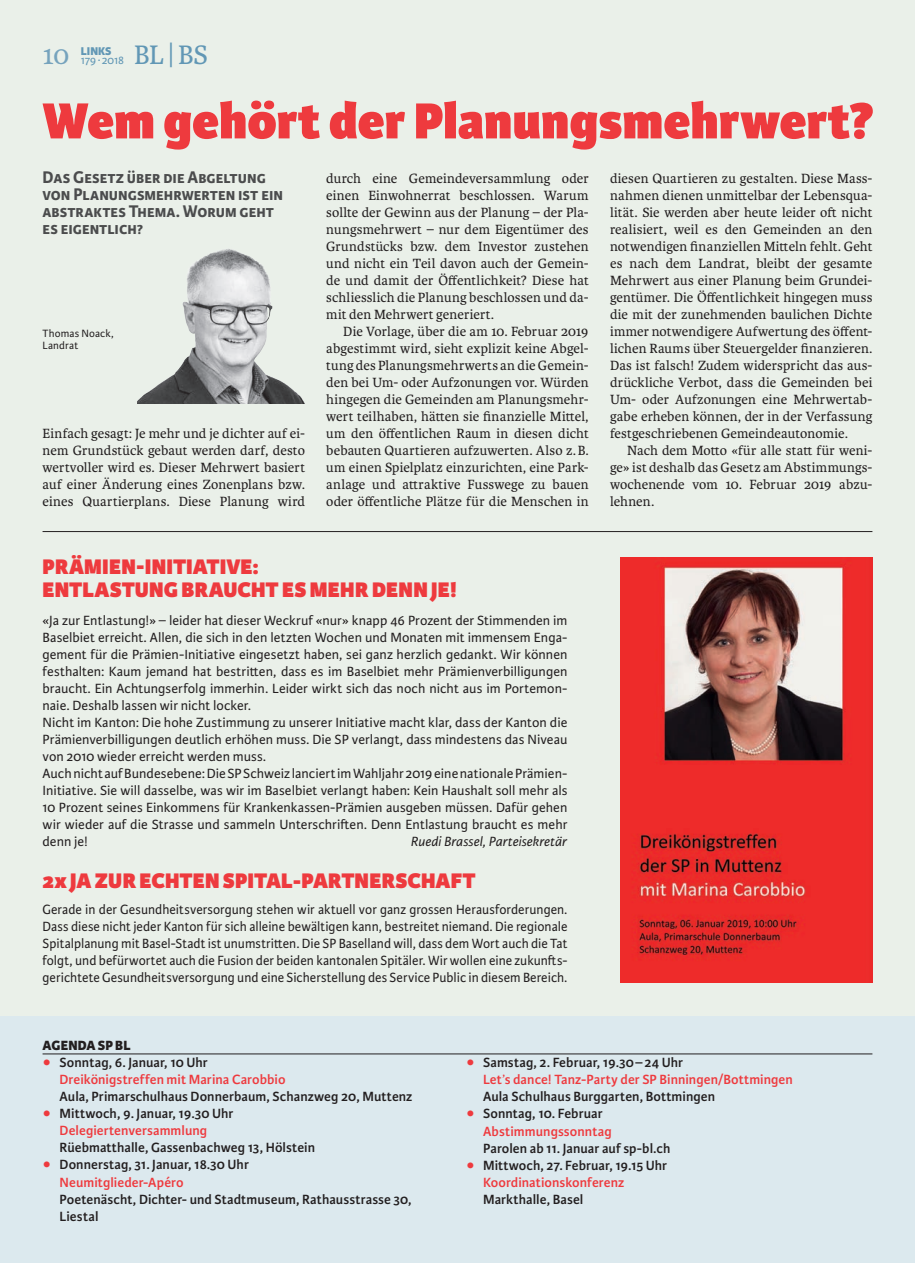
<style>
.page{position:relative;width:915px;height:1263px;background:#fff}
.page>*{position:absolute;margin:0;border:0;box-sizing:border-box;transform-origin:0 0}
.t1{font:800 54px "Karmina Sans";letter-spacing:.005em;color:#ee3a3e}
.t2{font:28.5px "Karmina";color:#6197b5}
.t3{font:28.5px "Karmina";color:#76a3bd}
.t4{font:800 22.5px/22.5px "Karmina Sans";letter-spacing:.005em;color:#ee3a3e}
.t5{font:700 18px/17px "Karmina Sans";color:#4b4c4d}
.t6{font:14.25px/17px "Karmina";letter-spacing:.01em;color:#231f20;text-align:justify}
.t7{font:14.25px/17px "Karmina Sans";letter-spacing:.005em;color:#231f20}
.t8{font:600 14.25px/17px "Karmina Sans";letter-spacing:.005em;color:#231f20}
.t9{font:14.25px/17px "Karmina Sans";letter-spacing:.005em;color:#231f20;text-align:justify;scale:.96 1}
.t10{font:600 14.25px/17px "Karmina Sans";letter-spacing:.005em;color:#ee3a3e}
.t11{font:italic 14.25px "Karmina Sans";letter-spacing:.01em;color:#231f20}
.t12{font:800 14.25px "Karmina Sans";letter-spacing:.015em;color:#231f20}
.t13{font:12px "Karmina Sans";letter-spacing:-.02em;color:#6197b5}
.t14{font:800 12px "Karmina Sans";color:#6197b5}
.t15{font:11.25px/12.8px "Karmina Sans";letter-spacing:.015em;color:#231f20}
.s1{font-family:"Karmina Sans";font-weight:300}
.s2{color:#231f20}
.s3{color:#ee3a3e}
.s4{font-family:"Karmina";font-weight:400;color:#ee3a3e}
</style>
<div class="page">
<div style="left:0;top:0;width:914px;height:1263px;background:#eaf0e9"></div>
<div style="left:0;top:1016px;width:914px;height:247px;background:#dce9ee"></div>
<hr style="left:43px;top:1053px;width:829px;height:1px;background:#231f20">
<hr style="left:43px;top:531px;width:829px;height:1px;background:#231f20">
<img style="left:137px;top:249px;width:168px;height:155px">
<img style="left:620px;top:557px;width:252px;height:425px">
<h2 class="t3" style="left:43px;top:39px;width:28px">10</h2>
<p class="t14" style="left:81px;top:44px;width:32px">LINKS</p>
<p class="t13" style="left:81px;top:53px;width:45px">179∙ 2018</p>
<h2 class="t2" style="left:134px;top:39px;width:75px">BL<span class="s1">|</span>BS</h2>
<h1 class="t1" style="left:43px;top:89px;width:833px">Wem gehört der Planungsmehrwert?</h1>
<p class="t5" style="left:43px;top:169px;width:242px">Das Gesetz über die Abgeltung von Planungsmehrwerten ist ein abstraktes Thema. Worum geht es eigentlich?</p>
<p class="t6" style="left:326px;top:170px;width:264px">durch eine Gemeindeversammlung oder einen Einwohnerrat beschlossen. Warum sollte der Gewinn aus der Planung – der Pla&shy;nungsmehrwert – nur dem Eigentümer des Grundstücks bzw. dem Investor zustehen und nicht ein Teil davon auch der Gemein&shy;de und damit der Öffentlichkeit? Diese hat schliesslich die Planung beschlossen und da&shy;mit den Mehrwert generiert.</p>
<p class="t6" style="left:326px;top:323px;width:264px;text-indent:17px">Die Vorlage, über die am 10. Februar 2019 abgestimmt wird, sieht explizit keine Abgel&shy;tung des Planungsmehrwerts an die Gemein&shy;den bei Um- oder Aufzonungen vor. Würden hingegen die Gemeinden am Planungsmehr&shy;wert teilhaben, hätten sie finanzielle Mittel, um den öffentlichen Raum in diesen dicht bebauten Quartieren aufzuwerten. Also z.B. um einen Spielplatz einzurichten, eine Park&shy;anlage und attraktive Fusswege zu bauen oder öffentliche Plätze für die Menschen in</p>
<p class="t6" style="left:609px;top:170px;width:264px">diesen Quartieren zu gestalten. Diese Mass&shy;nahmen dienen unmittelbar der Lebensqua&shy;lität. Sie werden aber heute leider oft nicht realisiert, weil es den Gemeinden an den notwendigen finanziellen Mitteln fehlt. Geht es nach dem Landrat, bleibt der gesamte Mehrwert aus einer Planung beim Grundei&shy;gentümer. Die Öffentlichkeit hingegen muss die mit der zunehmenden baulichen Dichte immer notwendigere Aufwertung des öffent&shy;lichen Raums über Steuergelder finanzieren.<br>Das ist falsch! Zudem widerspricht das aus&shy;drückliche Verbot, dass die Gemeinden bei Um- oder Aufzonungen eine Mehrwertab&shy;gabe erheben können, der in der Verfassung festgeschriebenen Gemeindeautonomie.</p>
<p class="t6" style="left:609px;top:442px;width:264px;text-indent:17px">Nach dem Motto «für alle statt für weni&shy;ge» ist deshalb das Gesetz am Abstimmungs&shy;wochenende vom 10. Februar 2019 abzu&shy;lehnen.</p>
<p class="t15" style="left:43px;top:327px;width:73px">Thomas Noack,<br>Landrat</p>
<p class="t6" style="left:43px;top:425px;width:264px">Einfach gesagt: Je mehr und je dichter auf ei&shy;nem Grundstück gebaut werden darf, desto wertvoller wird es. Dieser Mehrwert basiert auf einer Änderung eines Zonenplans bzw. eines Quartierplans. Diese Planung wird</p>
<h3 class="t4" style="left:43px;top:556px;width:415px">PRÄMIEN-INITIATIVE:<br>ENTLASTUNG BRAUCHT ES MEHR DENN JE!</h3>
<p class="t7" style="left:43px;top:612px;width:526px">«Ja zur Entlastung!» – leider hat dieser Weckruf «nur» knapp 46 Prozent der Stimmenden im Baselbiet erreicht. Allen, die sich in den letzten Wochen und Monaten mit immensem Enga&shy;gement für die Prämien-Initiative eingesetzt haben, sei ganz herzlich gedankt. Wir können festhalten: Kaum jemand hat bestritten, dass es im Baselbiet mehr Prämienverbilligungen braucht. Ein Achtungserfolg immerhin. Leider wirkt sich das noch nicht aus im Portemon&shy;naie. Deshalb lassen wir nicht locker.<br>Nicht im Kanton: Die hohe Zustimmung zu unserer Initiative macht klar, dass der Kanton die Prämienverbilligungen deutlich erhöhen muss. Die SP verlangt, dass mindestens das Niveau von 2010 wieder erreicht werden muss.<br>Auch nicht auf Bundesebene: Die SP Schweiz lanciert im Wahljahr 2019 eine nationale Prämien-Initiative. Sie will dasselbe, was wir im Baselbiet verlangt haben: Kein Haushalt soll mehr als 10 Prozent seines Einkommens für Krankenkassen-Prämien ausgeben müssen. Dafür gehen wir wieder auf die Strasse und sammeln Unterschriften. Denn Entlastung braucht es mehr denn je!</p>
<p class="t11" style="left:411px;top:834px;width:157px">Ruedi Brassel, Parteisekretär</p>
<h3 class="t4" style="left:43px;top:870px;width:434px">2x JA ZUR ECHTEN SPITAL-PARTNERSCHAFT</h3>
<p class="t9" style="left:43px;top:901px;width:548px">Gerade in der Gesundheitsversorgung stehen wir aktuell vor ganz grossen Herausforderungen.<br>Dass diese nicht jeder Kanton für sich alleine bewältigen kann, bestreitet niemand. Die regionale Spitalplanung mit Basel-Stadt ist unumstritten. Die SP Baselland will, dass dem Wort auch die Tat folgt, und befürwortet auch die Fusion der beiden kantonalen Spitäler. Wir wollen eine zukunfts&shy;gerichtete Gesundheitsversorgung und eine Sicherstellung des Service Public in diesem Bereich.</p>
<p class="t12" style="left:43px;top:1037px;width:90px">AGENDA SP BL</p>
<p class="t10" style="left:60px;top:1054px;width:227px;text-indent:-17px">○ <span class="s2">Sonntag, 6. Januar, 10 Uhr<br></span>Dreikönigstreffen mit Marina Carobbio</p>
<p class="t8" style="left:60px;top:1088px;width:354px">Aula, Primarschulhaus Donnerbaum, Schanzweg 20, Muttenz</p>
<p class="t8" style="left:60px;top:1105px;width:175px;text-indent:-17px"><span class="s3">○</span> Mittwoch, 9. Januar, 19.30 Uhr<br><span class="s3">Delegiertenversammlung</span></p>
<p class="t8" style="left:60px;top:1139px;width:257px">Rüebmatthalle, Gassenbachweg 13, Hölstein</p>
<p class="t8" style="left:60px;top:1156px;width:191px;text-indent:-17px"><span class="s3">○</span> Donnerstag, 31. Januar, 18.30 Uhr<br><span class="s3">Neumitglieder-Apéro</span></p>
<p class="t8" style="left:60px;top:1190px;width:353px">Poetenäscht, Dichter- und Stadtmuseum, Rathausstrasse 30,<br>Liestal</p>
<p class="t8" style="left:483px;top:1054px;width:311px;text-indent:-17px"><span class="s3">○</span> Samstag, 2. Februar, 19.30–24 Uhr<br><span class="s3">Let</span><span class="s4">’</span><span class="s3">s dance! Tanz-Party der SP Binningen/Bottmingen<br></span>Aula Schulhaus Burggarten, Bottmingen</p>
<p class="t10" style="left:483px;top:1105px;width:130px;text-indent:-17px">○ <span class="s2">Sonntag, 10. Februar<br></span>Abstimmungssonntag</p>
<p class="t8" style="left:483px;top:1139px;width:189px">Parolen ab 11. Januar auf sp-bl.ch</p>
<p class="t8" style="left:483px;top:1157px;width:185px;text-indent:-17px"><span class="s3">○</span> Mittwoch, 27. Februar, 19.15 Uhr<br><span class="s3">Koordinationskonferenz</span></p>
<p class="t8" style="left:483px;top:1191px;width:102px">Markthalle, Basel</p>
</div>
